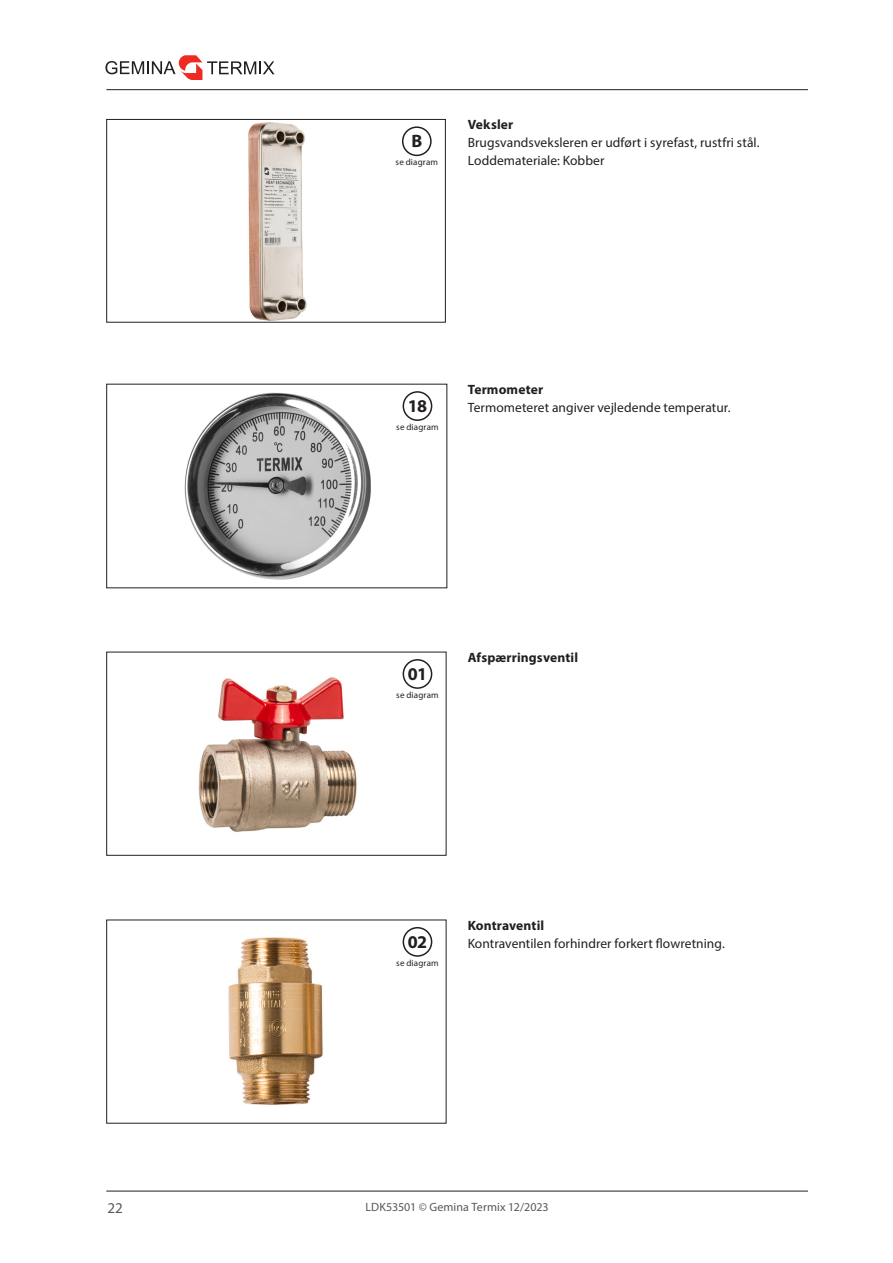
<style>
.page{position:relative;width:893px;height:1263px;background:#fff}
.page>*{position:absolute;margin:0;border:0;box-sizing:border-box;transform-origin:0 0}
.Brødtekst_-_overskrift{font:700 18px "Myriad Pro";color:#231f20}
.t1{font:15px "Myriad Pro";color:#57585a}
.Brødtekst{font:13.5px "Myriad Pro";letter-spacing:.005em;color:#231f20}
.Brødtekst_-_overskrift-2{font:700 13.5px "Myriad Pro";letter-spacing:.01em;color:#231f20}
.t2{font:12px "Myriad Pro";letter-spacing:.005em;color:#57585a}
.Brødtekst-2{font:9px "Myriad Pro";letter-spacing:.015em;color:#231f20}
</style>
<div class="page">
<svg style="left:105px;top:55px;width:170px;height:25px"></svg>
<hr style="left:106px;top:89px;width:702px;height:1px;background:#231f20">
<hr style="left:106px;top:1191px;width:702px;height:1px;background:#231f20">
<img style="left:184px;top:392px;width:187px;height:188px">
<div style="left:403px;top:391px;width:29px;height:30px;border:2px solid #231f20;border-radius:50%"></div>
<img style="left:198px;top:677px;width:159px;height:155px">
<div style="left:106px;top:652px;width:340px;height:204px;border:1px solid #231f20"></div>
<div style="left:403px;top:659px;width:29px;height:30px;border:2px solid #231f20;border-radius:50%"></div>
<img style="left:228px;top:937px;width:95px;height:169px">
<div style="left:403px;top:927px;width:29px;height:30px;border:2px solid #231f20;border-radius:50%"></div>
<img style="left:248px;top:122px;width:59px;height:199px">
<div style="left:106px;top:119px;width:340px;height:204px;border:1px solid #231f20"></div>
<div style="left:402px;top:126px;width:30px;height:30px;border:2px solid #231f20;border-radius:50%"></div>
<p class="Brødtekst_-_overskrift" style="left:411px;top:129px;width:12px">B</p>
<p class="Brødtekst-2" style="left:396px;top:156px;width:44px">se diagram</p>
<p class="Brødtekst_-_overskrift-2" style="left:468px;top:116px;width:47px">Veksler</p>
<p class="Brødtekst" style="left:468px;top:134px;width:293px">Brugsvandsveksleren er udført i syrefast, rustfri stål.</p>
<p class="Brødtekst" style="left:468px;top:152px;width:138px">Loddemateriale: Kobber</p>
<p class="Brødtekst_-_overskrift-2" style="left:468px;top:381px;width:77px">Termometer</p>
<p class="Brødtekst_-_overskrift" style="left:408px;top:394px;width:21px">18</p>
<p class="Brødtekst" style="left:468px;top:399px;width:264px">Termometeret angiver vejledende temperatur.</p>
<p class="Brødtekst-2" style="left:396px;top:421px;width:44px">se diagram</p>
<p class="Brødtekst_-_overskrift" style="left:408px;top:662px;width:21px">01</p>
<p class="Brødtekst-2" style="left:396px;top:689px;width:44px">se diagram</p>
<p class="Brødtekst_-_overskrift-2" style="left:468px;top:648px;width:112px">Afspærringsventil</p>
<p class="Brødtekst_-_overskrift-2" style="left:468px;top:917px;width:78px">Kontraventil</p>
<p class="Brødtekst_-_overskrift" style="left:408px;top:930px;width:21px">02</p>
<p class="Brødtekst" style="left:468px;top:935px;width:259px">Kontraventilen forhindrer forkert flowretning.</p>
<p class="Brødtekst-2" style="left:396px;top:957px;width:44px">se diagram</p>
<p class="t1" style="left:108px;top:1199px;width:17px">22</p>
<p class="t2" style="left:365px;top:1199px;width:185px">LDK53501 © Gemina Termix 12/2023</p>
</div>
